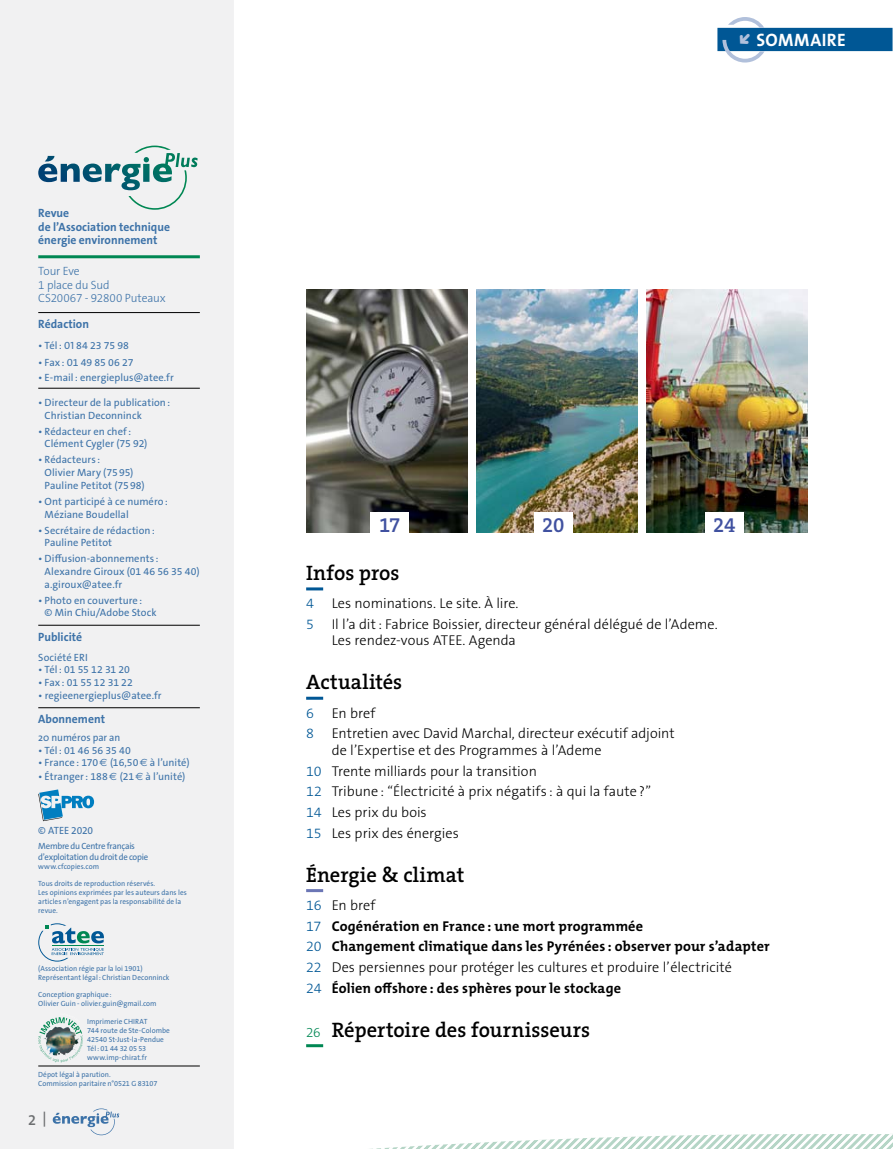
<style>
.page{position:relative;width:893px;height:1149px;background:#fff}
.page>*{position:absolute;margin:0;border:0;box-sizing:border-box;transform-origin:0 0}
.t1{font:600 21px "The Serif B W6";color:#000}
.t2{font:600 21px "The Serif B W6";color:#4051a0}
.t3{font:18px "The Sans Bold Caps";letter-spacing:.025em;color:#fff}
.t4{font:600 15px "The Sans B W6";color:#6d6f71}
.t5{font:300 14.25px/20.7px "The Sans B W3";color:#000}
.t6{font:700 14.25px/20.7px "The Mix B W7";letter-spacing:.01em;color:#000}
.t7{font:700 12px/13.5px "The Sans B W7";color:#3c72a8}
.t8{font:300 12px/13.5px "The Sans B W3";letter-spacing:-.01em;color:#3c72a8}
.t9{font:10.5px/12.8px "The Sans B W5 Plain";letter-spacing:.005em;color:#3c72a8}
.t10{font:10.5px "The Sans B W5 Plain";letter-spacing:-.015em;color:#3c72a8}
.t11{font:10.5px "The Sans";color:#3c72a8}
.t12{font:9px/10.5px "The Sans B W5 Plain";letter-spacing:-.025em;color:#3c72a8}
.t13{font:7.5px/9px "The Sans B W5 Plain";letter-spacing:.005em;color:#3c72a8}
.s1{font-family:"The Sans Caps"}
.s2{font-family:"Euro Sans"}
.s3{font-family:"The Sans"}
.s4{color:#b1c0db}
.s5{color:#005795}
.s6{font-family:"The Sans B W3";font-weight:300;color:#005795}
.s7{font-family:"The Mix B W3";font-weight:300;font-size:13.8px;color:#008753}
</style>
<div class="page">
<div style="left:1px;top:1px;width:233px;height:1147px;background:#f1f1f2"></div>
<svg style="left:229px;top:1133px;width:664px;height:16px"></svg>
<div style="left:717px;top:28px;width:175px;height:23px;background:#005795"></div>
<svg style="left:722px;top:17px;width:42px;height:45px"></svg>
<img style="left:646px;top:289px;width:162px;height:243px">
<div style="left:705px;top:512px;width:38px;height:24px;background:#fff"></div>
<img style="left:476px;top:289px;width:162px;height:243px">
<div style="left:534px;top:512px;width:39px;height:24px;background:#fff"></div>
<img style="left:306px;top:289px;width:162px;height:243px">
<div style="left:371px;top:512px;width:38px;height:24px;background:#fff"></div>
<hr style="left:306px;top:587px;width:17px;height:3px;background:#005795">
<hr style="left:306px;top:696px;width:17px;height:3px;background:#005795">
<hr style="left:306px;top:888px;width:17px;height:3px;background:#6b76b5">
<hr style="left:306px;top:1043px;width:17px;height:3px;background:#008753">
<hr style="left:38px;top:255px;width:162px;height:3px;background:#008753">
<hr style="left:38px;top:312px;width:162px;height:1px;background:#000">
<hr style="left:38px;top:388px;width:162px;height:1px;background:#000">
<hr style="left:38px;top:624px;width:162px;height:1px;background:#000">
<hr style="left:38px;top:707px;width:162px;height:1px;background:#000">
<hr style="left:38px;top:1065px;width:162px;height:1px;background:#000">
<svg style="left:83px;top:145px;width:115px;height:65px"></svg>
<svg style="left:38px;top:789px;width:56px;height:31px"></svg>
<svg style="left:38px;top:923px;width:66px;height:38px"></svg>
<svg style="left:38px;top:1012px;width:45px;height:50px"></svg>
<svg style="left:53px;top:1108px;width:66px;height:26px"></svg>
<p class="t7" style="left:38px;top:207px;width:133px">Revue<br>de l’Association technique énergie environnement</p>
<p class="t8" style="left:38px;top:265px;width:129px">Tour Eve<br>1 place du Sud<br>CS20067 - 92800 Puteaux</p>
<p class="t7" style="left:38px;top:318px;width:52px">Rédaction</p>
<p class="t9" style="left:38px;top:340px;width:92px">• Tél : <span class="s1">01</span> 84 23 75 98</p>
<p class="t9" style="left:38px;top:356px;width:97px">• Fax : <span class="s1">0</span>1 49 85 06 27</p>
<p class="t9" style="left:38px;top:372px;width:137px">• E-mail : energieplus@atee.fr</p>
<p class="t9" style="left:45px;top:397px;width:127px;text-indent:-6px">• Directeur de la publication :<br>Christian Deconninck</p>
<p class="t9" style="left:45px;top:425px;width:104px;text-indent:-6px">• Rédacteur en chef :<br>Clément Cygler (75 92)</p>
<p class="t9" style="left:45px;top:454px;width:102px;text-indent:-6px">• Rédacteurs :<br>Olivier Mary (75 95)<br>Pauline Petitot (75 98)</p>
<p class="t9" style="left:45px;top:496px;width:125px;text-indent:-6px">• Ont participé à ce numéro :<br>Méziane Boudellal</p>
<p class="t9" style="left:45px;top:524px;width:112px;text-indent:-6px">• Secrétaire de rédaction :<br>Pauline Petitot</p>
<p class="t9" style="left:45px;top:553px;width:157px;text-indent:-6px">• Diffusion-abonnements :<br>Alexandre Giroux (01 46 56 35 40) a.giroux@atee.fr</p>
<p class="t9" style="left:45px;top:594px;width:113px;text-indent:-6px">• Photo en couverture :<br>© Min Chiu/Adobe Stock</p>
<p class="t7" style="left:38px;top:630px;width:45px">Publicité</p>
<p class="t9" style="left:38px;top:651px;width:51px">Société ERI</p>
<p class="t10" style="left:38px;top:665px;width:93px">• Tél : 01 55 12 31 20</p>
<p class="t10" style="left:38px;top:678px;width:96px">• Fax : 01 55 12 31 22</p>
<p class="t9" style="left:38px;top:690px;width:125px">• regieenergieplus@atee.fr</p>
<p class="t7" style="left:38px;top:713px;width:68px">Abonnement</p>
<p class="t11" style="left:38px;top:728px;width:84px">20 numéros par an</p>
<p class="t9" style="left:38px;top:744px;width:94px">• Tél : 01 46 56 35 40</p>
<p class="t9" style="left:38px;top:757px;width:153px">• France : 170 <span class="s2">€</span> (16,50 <span class="s2">€</span> à l’unité)</p>
<p class="t9" style="left:38px;top:770px;width:149px">• Étranger : 188 <span class="s2">€</span> (21 <span class="s2">€</span> à l’unité)</p>
<p class="t10" style="left:38px;top:826px;width:56px">© ATEE 2020</p>
<p class="t12" style="left:38px;top:841px;width:112px">Membre du Centre français d’exploitation du droit de copie</p>
<p class="t13" style="left:38px;top:861px;width:62px">www.cfcopies.com</p>
<p class="t13" style="left:38px;top:879px;width:150px">Tous droits de reproduction réservés.<br>Les opinions exprimées par les auteurs dans les articles n’engagent pas la responsabilité de la revue<span class="s3">.</span></p>
<p class="t13" style="left:38px;top:964px;width:133px">(Association régie par la loi 1901)<br>Représentant légal : Christian Deconninck</p>
<p class="t13" style="left:38px;top:990px;width:120px">Conception graphique :<br>Olivier Guin - olivier.guin@gmail.com</p>
<p class="t13" style="left:87px;top:1017px;width:84px">Imprimerie CHIRAT<br>744 route de Ste-Colombe<br>42540 St-Just-la-Pendue<br>Tél : 01 44 32 05 53 www.imp-chirat.fr</p>
<p class="t13" style="left:38px;top:1070px;width:121px">Dépot légal à parution.<br>Commission paritaire n°0521 G 83107</p>
<h3 class="t4" style="left:28px;top:1112px;width:20px">2 |</h3>
<h2 class="t3" style="left:738px;top:34px;width:109px"><span class="s4">★</span> SOMMAIRE</h2>
<h1 class="t2" style="left:379px;top:516px;width:23px">17</h1>
<h1 class="t2" style="left:542px;top:516px;width:24px">20</h1>
<h1 class="t2" style="left:713px;top:516px;width:24px">24</h1>
<h1 class="t1" style="left:306px;top:564px;width:95px">Infos pros</h1>
<h3 class="t5" style="left:306px;top:594px;width:413px"><span class="s5">4</span> Les nominations. Le site. À lire.<br><span class="s5">5</span> Il l’a dit : Fabrice Boissier, directeur général délégué de l’Ademe.</h3>
<h3 class="t5" style="left:332px;top:631px;width:186px">Les rendez-vous ATEE. Agenda</h3>
<h1 class="t1" style="left:306px;top:673px;width:98px">Actualités</h1>
<h3 class="t5" style="left:306px;top:703px;width:370px"><span class="s5">6</span> En bref<br><span class="s5">8</span> Entretien avec David Marchal, directeur exécutif adjoint</h3>
<h3 class="t5" style="left:306px;top:740px;width:346px;text-indent:26px">de l’Expertise et des Programmes à l’Ademe<br><span class="s5">10</span> Trente milliards pour la transition<br><span class="s5">12</span> Tribune : “Électricité à prix négatifs : à qui la faute ?” <span class="s5">14</span> Les prix du bois<br><span class="s5">15</span> Les prix des énergies</h3>
<h1 class="t1" style="left:306px;top:865px;width:160px">Énergie &amp; climat</h1>
<h3 class="t5" style="left:306px;top:895px;width:71px"><span class="s5">16</span> En bref</h3>
<h3 class="t6" style="left:306px;top:916px;width:465px"><span class="s6">17</span> Cogénération en France : une mort programmée<br><span class="s6">20</span> Changement climatique dans les Pyrénées : observer pour s’adapter</h3>
<h3 class="t5" style="left:306px;top:958px;width:427px"><span class="s5">22</span> Des persiennes pour protéger les cultures et produire l’électricité</h3>
<h3 class="t6" style="left:306px;top:978px;width:316px"><span class="s6">24</span> Éolien offshore : des sphères pour le stockage</h3>
<h1 class="t1" style="left:306px;top:1020px;width:286px"><span class="s7">26</span> Répertoire des fournisseurs</h1>
</div>
